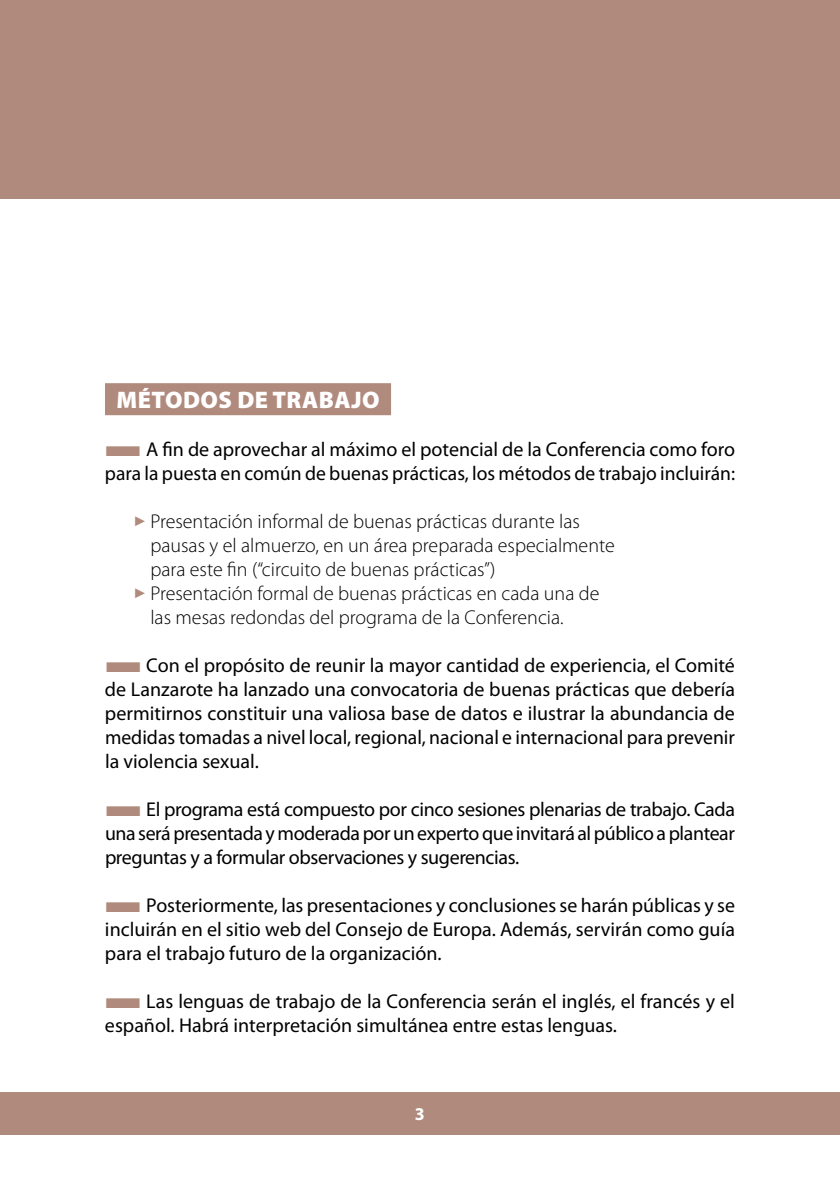
<style>
.page{position:relative;width:840px;height:1191px;background:#fff}
.page>*{position:absolute;margin:0;border:0;box-sizing:border-box;transform-origin:0 0}
.t1{font:900 24px "Myriad Pro";letter-spacing:.02em;color:#fff}
.t2{font:20px/24px "Myriad Pro";color:#000;text-align:justify}
.t3{font:300 20px/24px "Myriad Pro";color:#000}
.t4{font:700 18px "Myriad Pro";color:#fff}
.s1{color:#b08a7d}
</style>
<div class="page">
<div style="left:0;top:1091px;width:839px;height:43px;background:#b08a7d"></div>
<div style="left:0;top:0;width:839px;height:198px;background:#b08a7d"></div>
<div style="left:105px;top:383px;width:286px;height:32px;background:#b08a7d"></div>
<p class="t1" style="left:116px;top:384px;width:264px">MÉTODOS DE TRABAJO</p>
<p class="t2" style="left:105px;top:437px;width:631px"><span class="s1">■</span>A fin de aprovechar al máximo el potencial de la Conferencia como foro para la puesta en común de buenas prácticas, los métodos de trabajo incluirán:</p>
<p class="t3" style="left:150px;top:509px;width:465px;text-indent:-17px"><span class="s1">✓</span> Presentación informal de buenas prácticas durante las pausas y el almuerzo, en un área preparada especialmente para este fin (“circuito de buenas prácticas”)</p>
<p class="t3" style="left:150px;top:581px;width:450px;text-indent:-17px"><span class="s1">✓</span> Presentación formal de buenas prácticas en cada una de las mesas redondas del programa de la Conferencia.</p>
<p class="t2" style="left:105px;top:653px;width:631px"><span class="s1">■</span>Con el propósito de reunir la mayor cantidad de experiencia, el Comité de Lanzarote ha lanzado una convocatoria de buenas prácticas que debería permitirnos constituir una valiosa base de datos e ilustrar la abundancia de medidas tomadas a nivel local, regional, nacional e internacional para prevenir la violencia sexual.</p>
<p class="t2" style="left:105px;top:797px;width:631px"><span class="s1">■</span>El programa está compuesto por cinco sesiones plenarias de trabajo. Cada una será presentada y moderada por un experto que invitará al público a plantear preguntas y a formular observaciones y sugerencias.</p>
<p class="t2" style="left:105px;top:893px;width:631px"><span class="s1">■</span>Posteriormente, las presentaciones y conclusiones se harán públicas y se incluirán en el sitio web del Consejo de Europa. Además, servirán como guía para el trabajo futuro de la organización.</p>
<p class="t2" style="left:105px;top:989px;width:631px"><span class="s1">■</span>Las lenguas de trabajo de la Conferencia serán el inglés, el francés y el español. Habrá interpretación simultánea entre estas lenguas.</p>
<p class="t4" style="left:415px;top:1102px;width:11px">3</p>
</div>
